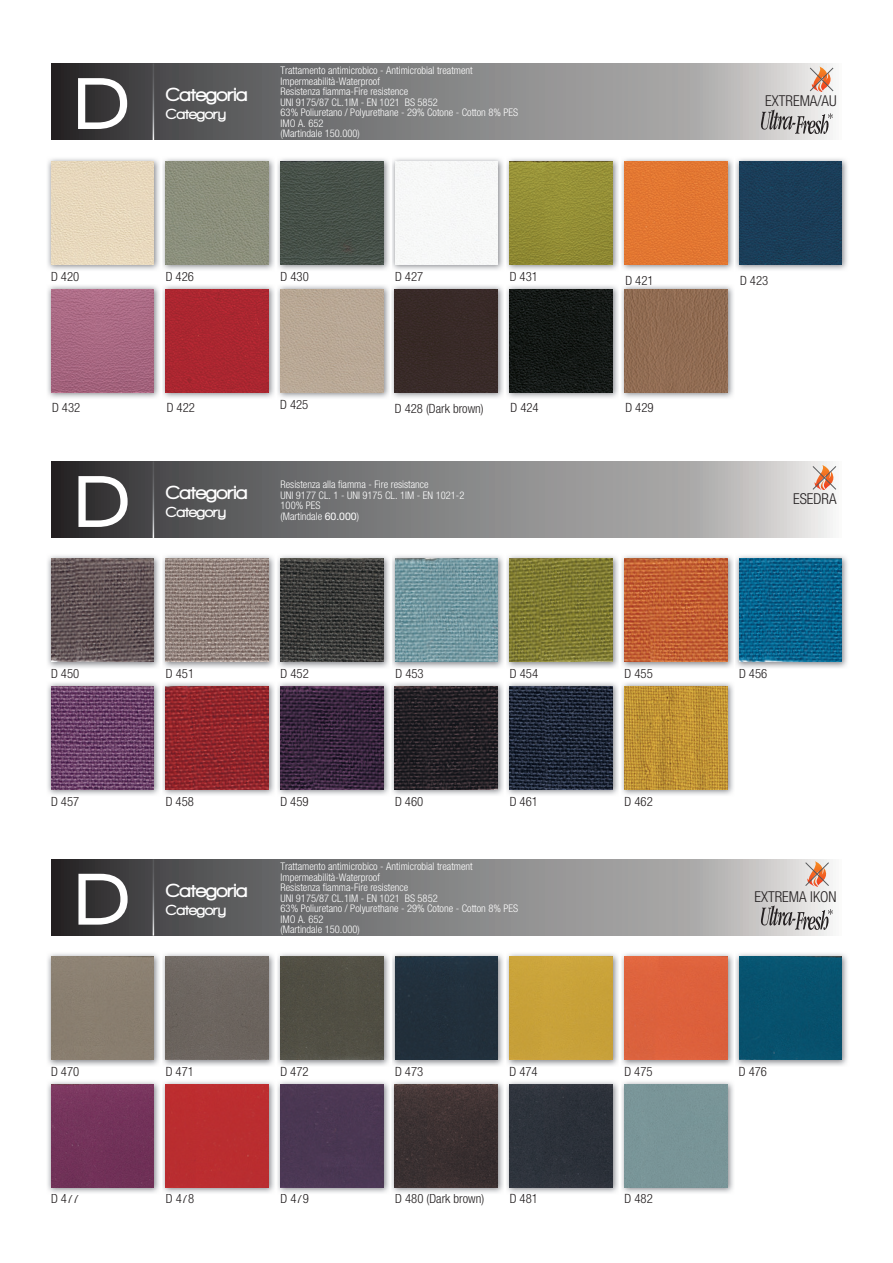
<style>
.page{position:relative;width:893px;height:1263px;background:#fff}
.page>*{position:absolute;margin:0;border:0;box-sizing:border-box;transform-origin:0 0}
.t1{font:900 75px "Walkway";color:#fff}
.t2{font:900 19.5px "Walkway";color:#fff}
.t3{font:300 condensed 15px "Helvetica Neue";color:#231f20}
.t4{font:900 15px "Walkway";color:#fff}
.t5{font:300 condensed 12.75px "Helvetica Neue";color:#231f20}
.t6{font:300 condensed 10.5px/10.5px "Helvetica Neue";color:#fff}
.s1{font-weight:400;font-stretch:normal}
</style>
<div class="page">
<svg style="left:51px;top:859px;width:782px;height:77px;background:#7f7e7f"></svg>
<hr style="left:153px;top:859px;width:1px;height:77px;background:#fff">
<svg style="left:804px;top:861px;width:26px;height:26px"></svg>
<svg style="left:51px;top:461px;width:782px;height:77px;background:#828182"></svg>
<hr style="left:153px;top:461px;width:1px;height:77px;background:#fff">
<svg style="left:811px;top:465px;width:26px;height:26px"></svg>
<svg style="left:51px;top:63px;width:782px;height:77px;background:#7f7f7f"></svg>
<hr style="left:153px;top:63px;width:1px;height:77px;background:#fff">
<svg style="left:761px;top:110px;width:72px;height:24px;background:#afadad"></svg>
<svg style="left:809px;top:67px;width:25px;height:25px"></svg>
<img style="left:47px;top:285px;width:572px;height:113px">
<div style="left:395px;top:289px;width:103px;height:103px;background:#382a28"></div>
<img style="left:47px;top:158px;width:801px;height:112px">
<div style="left:624px;top:162px;width:103px;height:102px;background:#e27732"></div>
<img style="left:395px;top:162px;width:103px;height:102px">
<img style="left:166px;top:289px;width:103px;height:103px">
<img style="left:51px;top:162px;width:103px;height:102px">
<img style="left:734px;top:158px;width:1px;height:112px">
<div style="left:739px;top:162px;width:103px;height:102px;background:#1a3d58"></div>
<img style="left:275px;top:285px;width:1px;height:113px">
<div style="left:280px;top:289px;width:103px;height:103px;background:#b9a895"></div>
<img style="left:161px;top:158px;width:1px;height:112px">
<img style="left:166px;top:162px;width:103px;height:102px">
<img style="left:505px;top:285px;width:1px;height:113px">
<img style="left:509px;top:289px;width:103px;height:103px">
<img style="left:276px;top:158px;width:1px;height:112px">
<img style="left:281px;top:162px;width:102px;height:102px">
<img style="left:505px;top:158px;width:1px;height:112px">
<img style="left:510px;top:162px;width:103px;height:102px">
<img style="left:161px;top:285px;width:1px;height:113px">
<img style="left:51px;top:289px;width:103px;height:103px">
<img style="left:47px;top:682px;width:572px;height:113px">
<img style="left:395px;top:686px;width:103px;height:103px">
<img style="left:47px;top:555px;width:801px;height:113px">
<img style="left:624px;top:559px;width:103px;height:103px">
<img style="left:395px;top:559px;width:103px;height:103px">
<img style="left:166px;top:686px;width:103px;height:103px">
<img style="left:51px;top:559px;width:103px;height:103px">
<img style="left:734px;top:555px;width:1px;height:113px">
<img style="left:739px;top:559px;width:103px;height:103px">
<img style="left:275px;top:682px;width:1px;height:113px">
<img style="left:280px;top:686px;width:103px;height:103px">
<img style="left:161px;top:555px;width:1px;height:113px">
<img style="left:166px;top:559px;width:103px;height:103px">
<img style="left:505px;top:682px;width:1px;height:113px">
<img style="left:509px;top:686px;width:103px;height:103px">
<img style="left:276px;top:555px;width:1px;height:113px">
<img style="left:281px;top:559px;width:102px;height:103px">
<img style="left:505px;top:555px;width:1px;height:113px">
<img style="left:510px;top:559px;width:103px;height:103px">
<img style="left:161px;top:682px;width:1px;height:113px">
<img style="left:51px;top:686px;width:103px;height:103px">
<img style="left:47px;top:1081px;width:687px;height:112px">
<img style="left:395px;top:1084px;width:103px;height:103px">
<img style="left:47px;top:953px;width:801px;height:113px">
<div style="left:624px;top:957px;width:103px;height:103px;background:#dd613c"></div>
<div style="left:395px;top:957px;width:103px;height:103px;background:#22303c"></div>
<div style="left:166px;top:1084px;width:103px;height:103px;background:#bb2d30"></div>
<div style="left:51px;top:957px;width:103px;height:103px;background:#8a7e70"></div>
<img style="left:734px;top:953px;width:1px;height:113px">
<div style="left:739px;top:957px;width:103px;height:103px;background:#07526e"></div>
<img style="left:275px;top:1081px;width:1px;height:112px">
<div style="left:280px;top:1084px;width:103px;height:103px;background:#4b3753"></div>
<img style="left:161px;top:953px;width:1px;height:113px">
<div style="left:166px;top:957px;width:103px;height:103px;background:#6d655f"></div>
<img style="left:505px;top:1081px;width:1px;height:112px">
<div style="left:509px;top:1084px;width:103px;height:103px;background:#2d323b"></div>
<img style="left:276px;top:953px;width:1px;height:113px">
<div style="left:281px;top:957px;width:102px;height:103px;background:#514f43"></div>
<img style="left:505px;top:953px;width:1px;height:113px">
<div style="left:510px;top:957px;width:103px;height:103px;background:#c9a23a"></div>
<img style="left:161px;top:1081px;width:1px;height:112px">
<img style="left:51px;top:1084px;width:103px;height:103px">
<svg style="left:761px;top:905px;width:72px;height:25px;background:#b1afaf"></svg>
<img style="left:621px;top:285px;width:113px;height:113px">
<img style="left:624px;top:289px;width:103px;height:103px">
<img style="left:621px;top:682px;width:113px;height:113px">
<img style="left:624px;top:686px;width:103px;height:103px">
<img style="left:620px;top:1081px;width:1px;height:112px">
<div style="left:624px;top:1084px;width:103px;height:103px;background:#799598"></div>
<h1 class="t1" style="left:77px;top:63px;width:52px">D</h1>
<h2 class="t2" style="left:166px;top:84px;width:83px">Categoria</h2>
<h3 class="t4" style="left:166px;top:106px;width:62px">Category</h3>
<p class="t6" style="left:281px;top:66px;width:239px">Trattamento antimicrobico - Antimicrobial treatment Impermeabilità-Waterproof<br>Resistenza fiamma-Fire resistence<br>UNI 9175/87 CL.1IM - EN 1021 BS 5852<br>63% Poliuretano / Polyurethane - 29% Cotone - Cotton 8% PES IMO A. 652<br>(Martindale 150.000)</p>
<h3 class="t3" style="left:765px;top:96px;width:73px">EXTREMA/AU</h3>
<p class="t5" style="left:281px;top:272px;width:30px">D 430</p>
<p class="t5" style="left:510px;top:272px;width:30px">D 431</p>
<p class="t5" style="left:51px;top:272px;width:30px">D 420</p>
<p class="t5" style="left:740px;top:276px;width:30px">D 423</p>
<p class="t5" style="left:166px;top:272px;width:30px">D 426</p>
<p class="t5" style="left:395px;top:272px;width:30px">D 427</p>
<p class="t5" style="left:625px;top:276px;width:30px">D 421</p>
<p class="t5" style="left:52px;top:403px;width:30px">D 432</p>
<p class="t5" style="left:167px;top:403px;width:30px">D 422</p>
<p class="t5" style="left:280px;top:400px;width:30px">D 425</p>
<p class="t5" style="left:395px;top:404px;width:90px">D 428 (Dark brown)</p>
<p class="t5" style="left:510px;top:403px;width:30px">D 424</p>
<h1 class="t1" style="left:77px;top:461px;width:52px">D</h1>
<p class="t6" style="left:281px;top:480px;width:185px">Resistenza alla fiamma - Fire resistance<br>UNI 9177 CL. 1 - UNI 9175 CL. 1IM - EN 1021-2<br>100% PES<br>(Martindale <span class="s1">60.000</span>)</p>
<h2 class="t2" style="left:166px;top:482px;width:83px">Categoria</h2>
<h3 class="t4" style="left:166px;top:504px;width:62px">Category</h3>
<p class="t5" style="left:625px;top:403px;width:30px">D 429</p>
<h3 class="t3" style="left:793px;top:494px;width:45px">ESEDRA</h3>
<p class="t5" style="left:51px;top:669px;width:30px">D 450</p>
<p class="t5" style="left:166px;top:669px;width:30px">D 451</p>
<p class="t5" style="left:281px;top:669px;width:30px">D 452</p>
<p class="t5" style="left:395px;top:669px;width:30px">D 453</p>
<p class="t5" style="left:510px;top:669px;width:30px">D 454</p>
<p class="t5" style="left:625px;top:669px;width:30px">D 455</p>
<p class="t5" style="left:739px;top:669px;width:30px">D 456</p>
<p class="t5" style="left:51px;top:796px;width:30px">D 457</p>
<p class="t5" style="left:510px;top:796px;width:30px">D 461</p>
<p class="t5" style="left:166px;top:796px;width:30px">D 458</p>
<p class="t5" style="left:280px;top:796px;width:30px">D 459</p>
<p class="t5" style="left:395px;top:796px;width:30px">D 460</p>
<p class="t5" style="left:625px;top:796px;width:30px">D 462</p>
<h1 class="t1" style="left:77px;top:859px;width:52px">D</h1>
<p class="t6" style="left:281px;top:862px;width:239px">Trattamento antimicrobico - Antimicrobial treatment Impermeabilità-Waterproof<br>Resistenza fiamma-Fire resistence<br>UNI 9175/87 CL.1IM - EN 1021 BS 5852<br>63% Poliuretano / Polyurethane - 29% Cotone - Cotton 8% PES IMO A. 652<br>(Martindale 150.000)</p>
<h2 class="t2" style="left:166px;top:880px;width:83px">Categoria</h2>
<h3 class="t4" style="left:166px;top:902px;width:62px">Category</h3>
<h3 class="t3" style="left:754px;top:891px;width:84px">EXTREMA IKON</h3>
<p class="t5" style="left:51px;top:1066px;width:30px">D4 0</p>
<p class="t5" style="left:67px;top:1066px;width:8px">7</p>
<p class="t5" style="left:166px;top:1066px;width:30px">D4 1</p>
<p class="t5" style="left:280px;top:1066px;width:30px">D4 2</p>
<p class="t5" style="left:509px;top:1066px;width:30px">D4 4</p>
<p class="t5" style="left:624px;top:1066px;width:30px">D 475</p>
<p class="t5" style="left:739px;top:1066px;width:30px">D 476</p>
<p class="t5" style="left:395px;top:1066px;width:30px">D4 3</p>
<p class="t5" style="left:182px;top:1066px;width:8px">7</p>
<p class="t5" style="left:296px;top:1066px;width:8px">7</p>
<p class="t5" style="left:411px;top:1066px;width:8px">7</p>
<p class="t5" style="left:525px;top:1066px;width:8px">7</p>
<p class="t5" style="left:51px;top:1194px;width:30px">D 477</p>
<p class="t5" style="left:166px;top:1194px;width:30px">D4 8</p>
<p class="t5" style="left:182px;top:1194px;width:8px">7</p>
<p class="t5" style="left:281px;top:1194px;width:30px">D4 9</p>
<p class="t5" style="left:297px;top:1194px;width:8px">7</p>
<p class="t5" style="left:395px;top:1194px;width:65px">D480(D kb</p>
<p class="t5" style="left:436px;top:1194px;width:49px">ar rown)</p>
<p class="t5" style="left:510px;top:1194px;width:30px">D 481</p>
<p class="t5" style="left:625px;top:1194px;width:30px">D 482</p>
</div>
